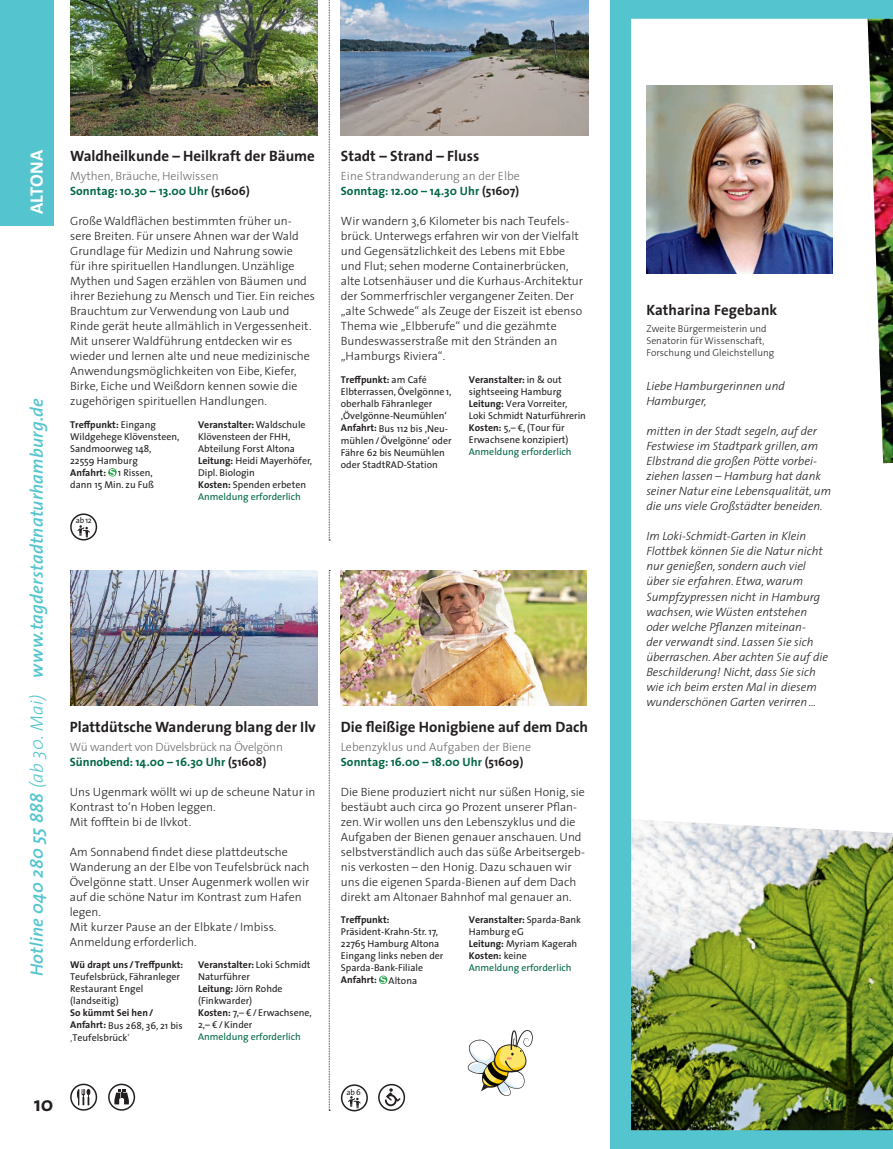
<style>
.page{position:relative;width:893px;height:1149px;background:#fff}
.page>*{position:absolute;margin:0;border:0;box-sizing:border-box;transform-origin:0 0}
.t1{font:700 20.7px "The Sans";color:#231f20}
.t2{font:italic 600 18px "The Sans";letter-spacing:.01em;color:#54c5cf}
.t3{font:700 18px "The Sans";letter-spacing:.03em;color:#fff}
.t4{font:700 15px "The Sans";color:#231f20}
.t5{font:300 12px/15px "The Sans";color:#231f20}
.t6{font:italic 300 12px/15px "The Sans";color:#231f20}
.t7{font:300 12px/15px "The Sans";color:#6c6d70}
.t8{font:300 12px/15px "The Sans";letter-spacing:-.02em;color:#6c6d70}
.t9{font:9.9px/12px "The Sans";color:#231f20}
.t10{font:300 9.9px/12px "The Sans";letter-spacing:.005em;color:#231f20}
.t11{font:9.9px "The Sans";color:#064}
.t12{font:700 9.9px "The Sans";color:#231f20}
.t13{font:8.25px "The Sans";color:#231f20}
.s1{font-weight:300}
.s2{font-weight:700;color:#064}
.s3{font-weight:700;color:#231f20}
.s4{font-weight:700}
.s5{color:#064}
</style>
<div class="page">
<svg style="left:329px;top:0;width:1px;height:540px"></svg>
<svg style="left:329px;top:570px;width:1px;height:540px"></svg>
<svg style="left:610px;top:0;width:283px;height:1148px"></svg>
<div style="left:341px;top:1083px;width:27px;height:27px;border:2px solid #231f20;border-radius:50%"></div>
<svg style="left:348px;top:1096px;width:13px;height:11px"></svg>
<img style="left:70px;top:570px;width:248px;height:135px">
<img style="left:341px;top:570px;width:246px;height:135px">
<div style="left:70px;top:513px;width:27px;height:27px;border:2px solid #231f20;border-radius:50%"></div>
<svg style="left:77px;top:525px;width:13px;height:12px"></svg>
<img style="left:70px;top:0;width:247px;height:135px">
<div style="left:70px;top:1083px;width:27px;height:27px;border:2px solid #231f20;border-radius:50%"></div>
<svg style="left:77px;top:1089px;width:13px;height:15px"></svg>
<div style="left:108px;top:1083px;width:27px;height:27px;border:2px solid #231f20;border-radius:50%"></div>
<svg style="left:114px;top:1089px;width:15px;height:15px"></svg>
<div style="left:378px;top:1083px;width:27px;height:27px;border:2px solid #231f20;border-radius:50%"></div>
<svg style="left:384px;top:1087px;width:18px;height:19px"></svg>
<img style="left:646px;top:86px;width:186px;height:187px">
<img style="left:341px;top:0;width:247px;height:135px">
<svg style="left:467px;top:1030px;width:66px;height:65px"></svg>
<div style="left:0;top:0;width:54px;height:225px;background:#54c5cf"></div>
<svg style="left:379px;top:975px;width:8px;height:8px"></svg>
<svg style="left:380px;top:975px;width:6px;height:7px"></svg>
<svg style="left:108px;top:468px;width:9px;height:8px"></svg>
<svg style="left:110px;top:468px;width:5px;height:7px"></svg>
<h2 class="t3" style="left:22px;top:214px;width:67px;rotate:-90deg">ALTONA</h2>
<h2 class="t2" style="left:22px;top:976px;width:579px;rotate:-90deg">Hotline 040 280 55 888 <span class="s1">(ab 30. Mai)</span> www.tagderstadtnaturhamburg.de</h2>
<p class="t4" style="left:70px;top:144px;width:246px">Waldheilkunde – Heilkraft der Bäume</p>
<p class="t7" style="left:70px;top:168px;width:181px">Mythen, Bräuche, Heilwissen<br><span class="s2">Sonntag: 10.30 – 13.00 Uhr</span> <span class="s3">(51606)</span></p>
<p class="t5" style="left:70px;top:213px;width:246px">Große Waldflächen bestimmten früher un&shy;sere Breiten. Für unsere Ahnen war der Wald Grundlage für Medizin und Nahrung sowie<br>für ihre spirituellen Handlungen. Unzählige Mythen und Sagen erzählen von Bäumen und ihrer Beziehung zu Mensch und Tier. Ein reiches Brauchtum zur Verwendung von Laub und Rinde gerät heute allmählich in Vergessenheit.<br>Mit unserer Waldführung entdecken wir es wieder und lernen alte und neue medizinische Anwendungsmöglichkeiten von Eibe, Kiefer, Birke, Eiche und Weißdorn kennen sowie die zugehörigen spirituellen Handlungen.</p>
<p class="t9" style="left:70px;top:418px;width:111px"><span class="s4">Treffpunkt:</span> Eingang<br>Wildgehege Klövensteen,<br>Sandmoorweg 148,<br>22559 Hamburg<br><span class="s4">Anfahrt:</span> 1 Rissen,<br>dann 15 Min. zu Fuß</p>
<p class="t9" style="left:198px;top:418px;width:116px"><span class="s4">Veranstalter:</span> Waldschule<br>Klövensteen der FHH,<br>Abteilung Forst Altona<br><span class="s4">Leitung:</span> Heidi Mayerhöfer,<br>Dipl. Biologin<br><span class="s4">Kosten:</span> Spenden erbeten<br><span class="s5">Anmeldung erforderlich</span></p>
<p class="t13" style="left:76px;top:513px;width:17px">ab 12</p>
<p class="t4" style="left:70px;top:714px;width:248px">Plattdütsche Wanderung blang der Ilv</p>
<p class="t8" style="left:70px;top:738px;width:215px">Wü wandert von Düvelsbrück na Övelgönn<br><span class="s2">Sünnobend: 14.00 – 16.30 Uhr</span> <span class="s3">(51608)</span></p>
<p class="t5" style="left:70px;top:783px;width:247px">Uns Ugenmark wöllt wi up de scheune Natur in<br>Kontrast to‘n Hoben leggen.<br>Mit fofftein bi de Ilvkot.</p>
<p class="t5" style="left:70px;top:843px;width:241px">Am Sonnabend findet diese plattdeutsche Wanderung an der Elbe von Teufelsbrück nach Övelgönne statt. Unser Augenmerk wollen wir auf die schöne Natur im Kontrast zum Hafen legen.<br>Mit kurzer Pause an der Elbkate/ Imbiss.<br>Anmeldung erforderlich.</p>
<p class="t12" style="left:70px;top:956px;width:115px">Wü drapt uns /Treffpunkt:</p>
<p class="t9" style="left:70px;top:970px;width:111px">Teufelsbrück, Fähranleger<br>Restaurant Engel (landseitig)</p>
<p class="t9" style="left:70px;top:1006px;width:114px;line-height:12.5px"><span class="s4">So kümmt Sei hen/<br>Anfahrt:</span> Bus 268, 36, 21 bis <span class="s1">‚</span>Teufelsbrück<span class="s1">‘</span></p>
<p class="t9" style="left:198px;top:958px;width:115px"><span class="s4">Veranstalter:</span> Loki Schmidt<br>Naturführer<br><span class="s4">Leitung:</span> Jörn Rohde (Finkwarder)<br><span class="s4">Kosten:</span> 7,– €/Erwachsene,<br>2,– €/Kinder</p>
<p class="t11" style="left:198px;top:1028px;width:104px">Anmeldung erforderlich</p>
<h1 class="t1" style="left:34px;top:1086px;width:21px">10</h1>
<p class="t4" style="left:341px;top:144px;width:140px">Stadt – Strand – Fluss</p>
<p class="t7" style="left:341px;top:168px;width:180px">Eine Strandwanderung an der Elbe<br><span class="s2">Sonntag: 12.00 – 14.30 Uhr</span> <span class="s3">(51607)</span></p>
<p class="t5" style="left:341px;top:213px;width:244px">Wir wandern 3,6 Kilometer bis nach Teufels&shy;brück. Unterwegs erfahren wir von der Vielfalt und Gegensätzlichkeit des Lebens mit Ebbe und Flut; sehen moderne Containerbrücken, alte Lotsenhäuser und die Kurhaus-Architektur der Sommerfrischler vergangener Zeiten. Der „alte Schwede“ als Zeuge der Eiszeit ist ebenso Thema wie „Elbberufe“ und die gezähmte Bundeswasserstraße mit den Stränden an „Hamburgs Riviera“.</p>
<p class="t9" style="left:341px;top:373px;width:112px"><span class="s4">Treffpunkt:</span> am Café<br>Elbterrassen, Övelgönne1, oberhalb Fähranleger ‚Övelgönne-Neumühlen‘<br><span class="s4">Anfahrt:</span> Bus 112 bis ‚Neu&shy;mühlen/Övelgönne‘ oder<br>Fähre 62 bis Neumühlen oder StadtRAD-Station</p>
<p class="t9" style="left:469px;top:373px;width:119px"><span class="s4">Veranstalter:</span> in &amp; out sightseeing Hamburg<br><span class="s4">Leitung:</span> Vera Vorreiter,<br>Loki Schmidt Naturführerin<br><span class="s4">Kosten:</span> 5,– €, (Tour für<br>Erwachsene konzipiert)</p>
<p class="t11" style="left:469px;top:443px;width:104px">Anmeldung erforderlich</p>
<p class="t4" style="left:341px;top:714px;width:249px">Die fleißige Honigbiene auf dem Dach</p>
<p class="t7" style="left:341px;top:738px;width:192px">Lebenzyklus und Aufgaben der Biene<br><span class="s2">Sonntag: 16.00 – 18.00 Uhr</span> <span class="s3">(51609)</span></p>
<p class="t5" style="left:341px;top:783px;width:246px">Die Biene produziert nicht nur süßen Honig, sie bestäubt auch circa 90 Prozent unserer Pflan&shy;zen. Wir wollen uns den Lebenszyklus und die Aufgaben der Bienen genauer anschauen. Und selbstverständlich auch das süße Arbeitsergeb&shy;nis verkosten – den Honig. Dazu schauen wir uns die eigenen Sparda-Bienen auf dem Dach direkt am Altonaer Bahnhof mal genauer an.</p>
<p class="t12" style="left:341px;top:911px;width:50px">Treffpunkt:</p>
<p class="t9" style="left:341px;top:925px;width:104px">Präsident-Krahn-Str. 17,<br>22765 Hamburg Altona<br>Eingang links neben der<br>Sparda-Bank-Filiale<br><span class="s4">Anfahrt:</span> Altona</p>
<p class="t9" style="left:469px;top:913px;width:114px"><span class="s4">Veranstalter:</span> Sparda-Bank<br>Hamburg eG<br><span class="s4">Leitung:</span> Myriam Kagerah<br><span class="s4">Kosten:</span> keine<br><span class="s5">Anmeldung erforderlich</span></p>
<p class="t13" style="left:347px;top:1084px;width:16px">ab 6</p>
<p class="t4" style="left:646px;top:297px;width:132px">Katharina Fegebank</p>
<p class="t10" style="left:646px;top:322px;width:130px">Zweite Bürgermeisterin und<br>Senatorin für Wissenschaft,<br>Forschung und Gleichstellung</p>
<p class="t6" style="left:646px;top:378px;width:140px">Liebe Hamburgerinnen und<br>Hamburger,</p>
<p class="t6" style="left:646px;top:423px;width:186px">mitten in der Stadt segeln, auf der Festwiese im Stadtpark grillen, am Elbstrand die großen Pötte vorbei&shy;ziehen lassen – Hamburg hat dank seiner Natur eine Lebensqualität, um die uns viele Großstädter beneiden.</p>
<p class="t6" style="left:646px;top:528px;width:183px">Im Loki-Schmidt-Garten in Klein Flottbek können Sie die Natur nicht nur genießen, sondern auch viel über sie erfahren. Etwa, warum Sumpfzypressen nicht in Hamburg wachsen, wie Wüsten entstehen oder welche Pflanzen miteinan-<br>der verwandt sind. Lassen Sie sich überraschen. Aber achten Sie auf die Beschilderung! Nicht, dass Sie sich wie ich beim ersten Mal in diesem wunderschönen Garten verirren…</p>
</div>
